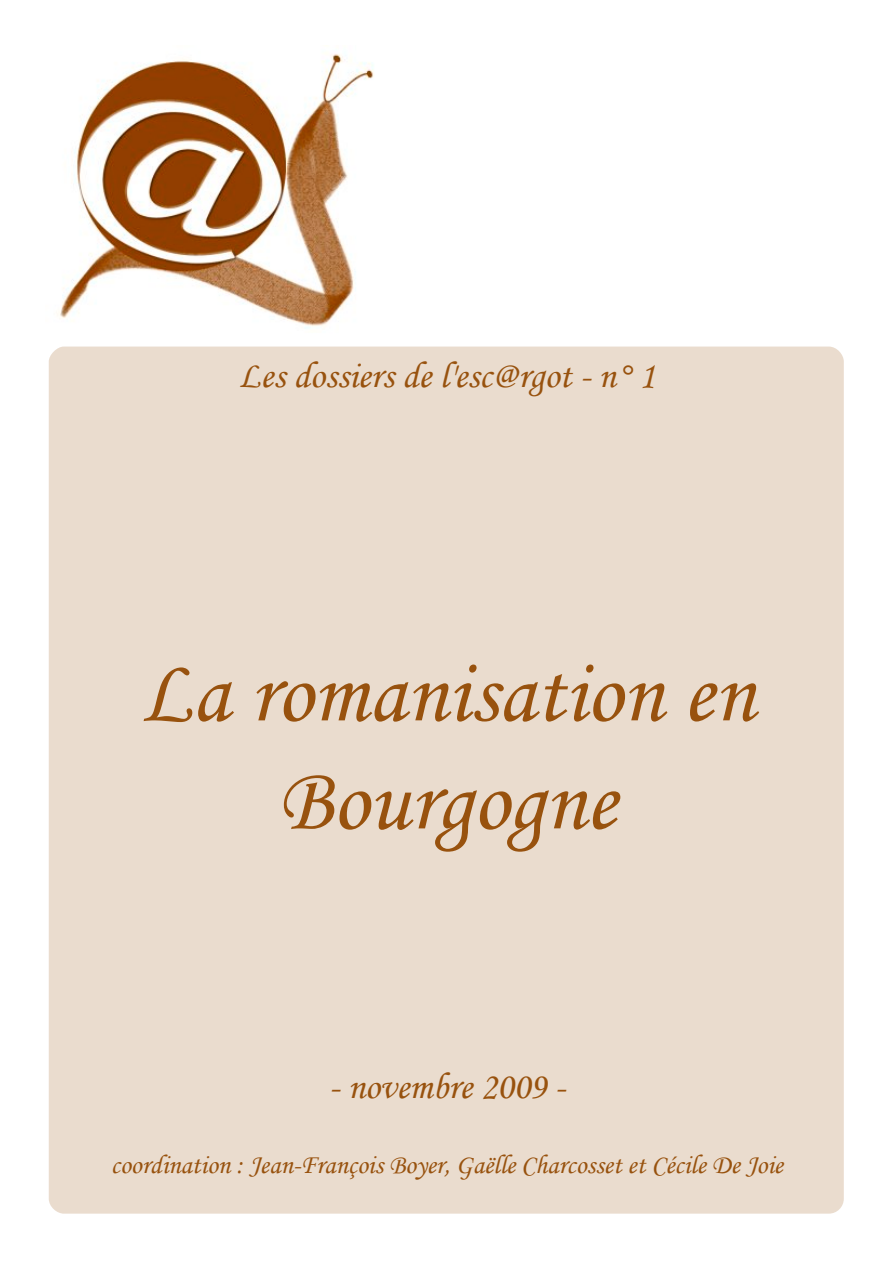
<style>
.page{position:relative;width:893px;height:1263px;background:#fff}
.page>*{position:absolute;margin:0;border:0;box-sizing:border-box;transform-origin:0 0}
.t1{font:90px/108px "Monotype Corsiva";letter-spacing:-.01em;color:#98520e;text-align:center}
.t2{font:37.5px "Monotype Corsiva";color:#98520e}
.t3{font:27px "Monotype Corsiva";color:#98520e}
</style>
<div class="page">
<div style="left:49px;top:346px;width:795px;height:868px;background:#eadcce"></div>
<img style="left:57px;top:54px;width:317px;height:275px">
<h2 class="t2" style="left:239px;top:358px;width:418px">Les dossiers de l'esc@rgot- n°1</h2>
<h1 class="t1" style="left:139px;top:644px;width:611px">La rom anisation en<br>Bourgogne</h1>
<h2 class="t2" style="left:329px;top:1069px;width:235px">- novem bre 2009 -</h2>
<p class="t3" style="left:111px;top:1152px;width:673px">coordination : Jean-François Boyer, Gaëlle Ch arcossetetCécile De Joie</p>
</div>
